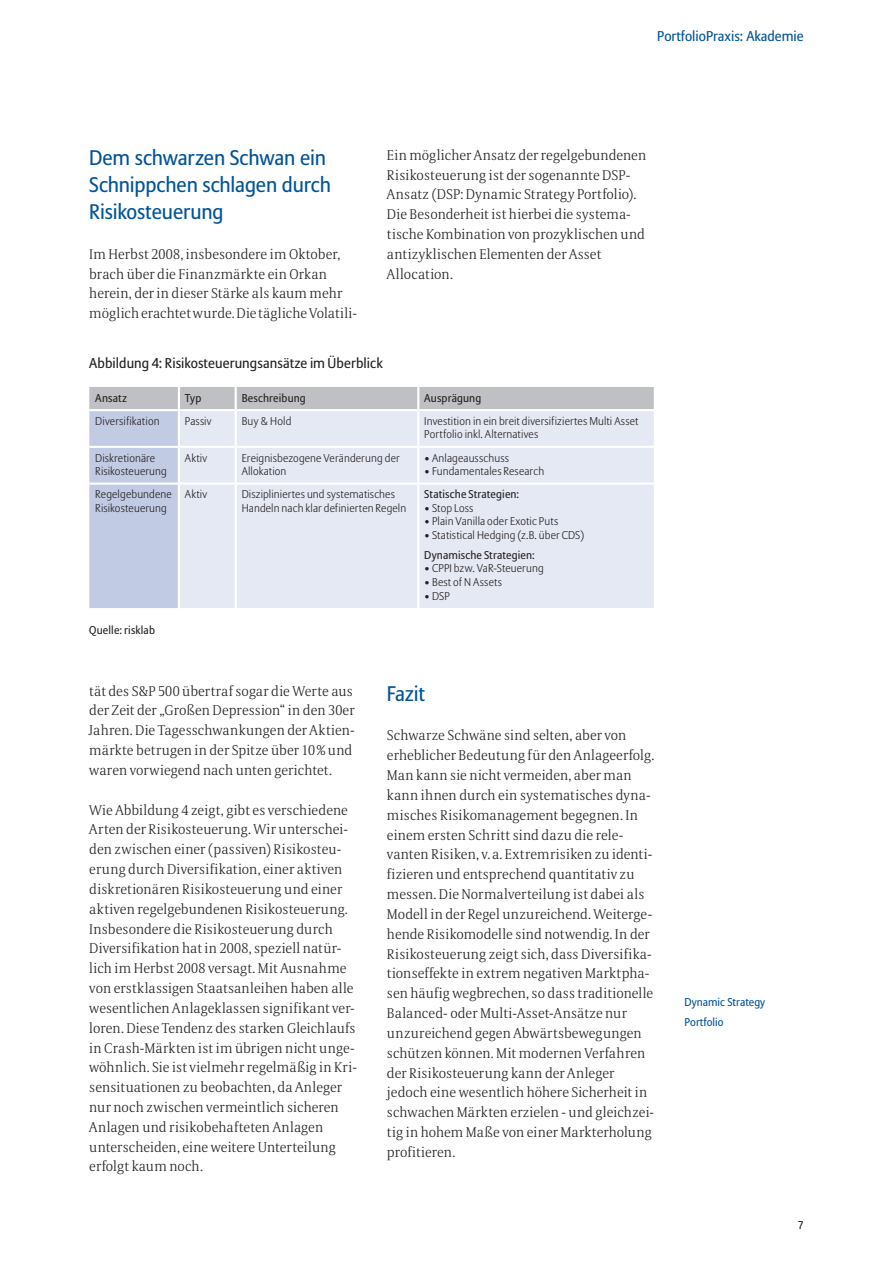
<style>
.page{position:relative;width:893px;height:1263px;background:#fff}
.page>*{position:absolute;margin:0;border:0;box-sizing:border-box;transform-origin:0 0}
.t1{font:21px/27px "Allianz Sans";letter-spacing:-.01em;color:#015399}
.t2{font:300 14.1px/19.8px "Allianz Serif";letter-spacing:.005em;color:#231f20}
.t3{font:14.1px "Allianz Sans";letter-spacing:.005em;color:#231f20}
.t4{font:14.1px "Allianz Sans";color:#015399}
.t5{font:300 11.25px/13.5px "Allianz Sans";letter-spacing:.01em;color:#231f20}
.t6{font:11.25px "Allianz Sans";letter-spacing:.015em;color:#231f20}
.t7{font:11.25px/19.8px "Allianz Sans";color:#015399}
</style>
<div class="page">
<svg style="left:89px;top:387px;width:565px;height:221px;background:#c0c6d5"></svg>
<div style="left:180px;top:411px;width:474px;height:197px;background:#e5e9f4"></div>
<hr style="left:178px;top:387px;width:2px;height:22px;background:#fff">
<hr style="left:235px;top:387px;width:2px;height:22px;background:#fff">
<hr style="left:417px;top:387px;width:2px;height:22px;background:#fff">
<hr style="left:89px;top:409px;width:90px;height:2px;background:#fff">
<hr style="left:179px;top:409px;width:57px;height:2px;background:#fff">
<hr style="left:178px;top:411px;width:2px;height:35px;background:#fff">
<hr style="left:236px;top:409px;width:182px;height:2px;background:#fff">
<hr style="left:235px;top:411px;width:2px;height:35px;background:#fff">
<hr style="left:418px;top:409px;width:238px;height:2px;background:#fff">
<hr style="left:417px;top:411px;width:2px;height:35px;background:#fff">
<hr style="left:89px;top:446px;width:90px;height:2px;background:#fff">
<hr style="left:179px;top:446px;width:57px;height:2px;background:#fff">
<hr style="left:178px;top:448px;width:2px;height:34px;background:#fff">
<hr style="left:236px;top:446px;width:182px;height:2px;background:#fff">
<hr style="left:235px;top:448px;width:2px;height:34px;background:#fff">
<hr style="left:418px;top:446px;width:238px;height:2px;background:#fff">
<hr style="left:417px;top:448px;width:2px;height:34px;background:#fff">
<hr style="left:89px;top:482px;width:90px;height:3px;background:#fff">
<hr style="left:179px;top:482px;width:57px;height:3px;background:#fff">
<hr style="left:178px;top:485px;width:2px;height:123px;background:#fff">
<hr style="left:236px;top:482px;width:182px;height:3px;background:#fff">
<hr style="left:235px;top:485px;width:2px;height:123px;background:#fff">
<hr style="left:418px;top:482px;width:238px;height:3px;background:#fff">
<hr style="left:417px;top:485px;width:2px;height:123px;background:#fff">
<p class="t4" style="left:657px;top:27px;width:148px">PortfolioPraxis: Akademie</p>
<h1 class="t1" style="left:89px;top:145px;width:243px">Dem schwarzen Schwan ein<br>Schnippchen schlagen durch<br>Risikosteuerung</h1>
<p class="t2" style="left:89px;top:244px;width:268px">Im Herbst 2008, insbesondere im Oktober, brach über die Finanzmärkte ein Orkan herein, der in dieser Stärke als kaum mehr möglich erachtet wurde. Die tägliche Vola-tili-</p>
<p class="t2" style="left:387px;top:145px;width:261px">Ein möglicher Ansatz der regelgebundenen Risikosteuerung ist der sogenannte DSP-Ansatz (DSP: Dynamic Strategy Portfolio).<br>Die Besonderheit ist hierbei die systema&shy;tische Kombination von prozyklischen und antizyklischen Elementen der Asset Allocation.</p>
<p class="t3" style="left:89px;top:355px;width:295px">Abbildung 4: Risikosteuerungsansätze im Überblick</p>
<p class="t6" style="left:95px;top:391px;width:33px">Ansatz</p>
<p class="t6" style="left:185px;top:391px;width:18px">Typ</p>
<p class="t6" style="left:242px;top:391px;width:66px">Beschreibung</p>
<p class="t6" style="left:424px;top:391px;width:59px">Ausprägung</p>
<p class="t5" style="left:95px;top:415px;width:66px">Diversifikation</p>
<p class="t5" style="left:185px;top:415px;width:28px">Passiv</p>
<p class="t5" style="left:242px;top:415px;width:51px">Buy &amp; Hold</p>
<p class="t5" style="left:424px;top:415px;width:216px">Investition in ein breit diversifiziertes Multi Asset<br>Portfolio inkl. Alternatives</p>
<p class="t5" style="left:95px;top:451px;width:73px">Diskretionäre<br>Risikosteuerung</p>
<p class="t5" style="left:185px;top:451px;width:24px">Aktiv</p>
<p class="t5" style="left:242px;top:451px;width:159px">Ereignisbezogene Veränderung der<br>Allokation</p>
<p class="t5" style="left:424px;top:451px;width:86px">• Anlageausschuss</p>
<p class="t5" style="left:424px;top:465px;width:121px">• Fundamentales Research</p>
<p class="t5" style="left:95px;top:488px;width:78px">Regelgebundene<br>Risikosteuerung</p>
<p class="t5" style="left:185px;top:488px;width:24px">Aktiv</p>
<p class="t5" style="left:242px;top:488px;width:166px">Diszipliniertes und systematisches<br>Handeln nach klar definierten Regeln</p>
<p class="t6" style="left:424px;top:488px;width:96px">Statische Strategien:</p>
<p class="t5" style="left:424px;top:502px;width:51px">• Stop Loss</p>
<p class="t5" style="left:424px;top:515px;width:135px">• Plain Vanilla oder Exotic Puts</p>
<p class="t5" style="left:424px;top:529px;width:161px">• Statistical Hedging (z.B. über CDS)</p>
<p class="t6" style="left:424px;top:548px;width:112px">Dynamische Strategien:</p>
<p class="t5" style="left:424px;top:562px;width:121px">• CPPI bzw. VaR-Steuerung</p>
<p class="t5" style="left:424px;top:576px;width:79px">• Best of N Assets</p>
<p class="t5" style="left:424px;top:589px;width:27px">• DSP</p>
<p class="t6" style="left:89px;top:623px;width:67px">Quelle: risklab</p>
<p class="t2" style="left:89px;top:681px;width:267px">tät des S&amp;P 500 übertraf sogar die Werte aus der Zeit der „Großen Depression“ in den 30er Jahren. Die Tagesschwankungen der Aktien&shy;märkte betrugen in der Spitze über 10% und waren vorwiegend nach unten gerichtet.</p>
<p class="t2" style="left:89px;top:800px;width:269px">Wie Abbildung 4 zeigt, gibt es verschiedene Arten der Risikosteuerung. Wir unterschei&shy;den zwischen einer (passiven) Risikosteu&shy;erung durch Diversifikation, einer aktiven diskretionären Risikosteuerung und einer aktiven regelgebundenen Risikosteuerung.<br>Insbesondere die Risikosteuerung durch Diversifikation hat in 2008, speziell natür&shy;lich im Herbst 2008 versagt. Mit Ausnahme von erstklassigen Staatsanleihen haben alle wesentlichen Anlageklassen signifikant ver&shy;loren. Diese Tendenz des starken Gleichlaufs in Crash-Märkten ist im übrigen nicht unge&shy;wöhnlich. Sie ist vielmehr regelmäßig in Kri&shy;sensituationen zu beobachten, da Anleger nur noch zwischen vermeintlich sicheren Anlagen und risikobehafteten Anlagen unterscheiden, eine weitere Unterteilung erfolgt kaum noch.</p>
<h1 class="t1" style="left:387px;top:681px;width:40px">Fazit</h1>
<p class="t2" style="left:387px;top:726px;width:269px">Schwarze Schwäne sind selten, aber von erheblicher Bedeutung für den Anlageerfolg.<br>Man kann sie nicht vermeiden, aber man kann ihnen durch ein systematisches dyna&shy;misches Risikomanagement begegnen. In einem ersten Schritt sind dazu die rele&shy;vanten Risiken, v.a. Extremrisiken zu identi&shy;fizieren und entsprechend quantitativ zu messen. Die Normalverteilung ist dabei als Modell in der Regel unzureichend. Weiterge&shy;hende Risikomodelle sind notwendig. In der Risikosteuerung zeigt sich, dass Diversifika&shy;tionseffekte in extrem negativen Marktpha&shy;sen häufig wegbrechen, so dass traditionelle Balanced- oder Multi-Asset-Ansätze nur unzureichend gegen Abwärtsbewegungen schützen können. Mit modernen Verfahren der Risikosteuerung kann der Anleger jedoch eine wesentlich höhere Sicherheit in schwachen Märkten erzielen - und gleichzei&shy;tig in hohem Maße von einer Markterholung profitieren.</p>
<p class="t7" style="left:685px;top:992px;width:82px">Dynamic Strategy<br>Portfolio</p>
</div>
